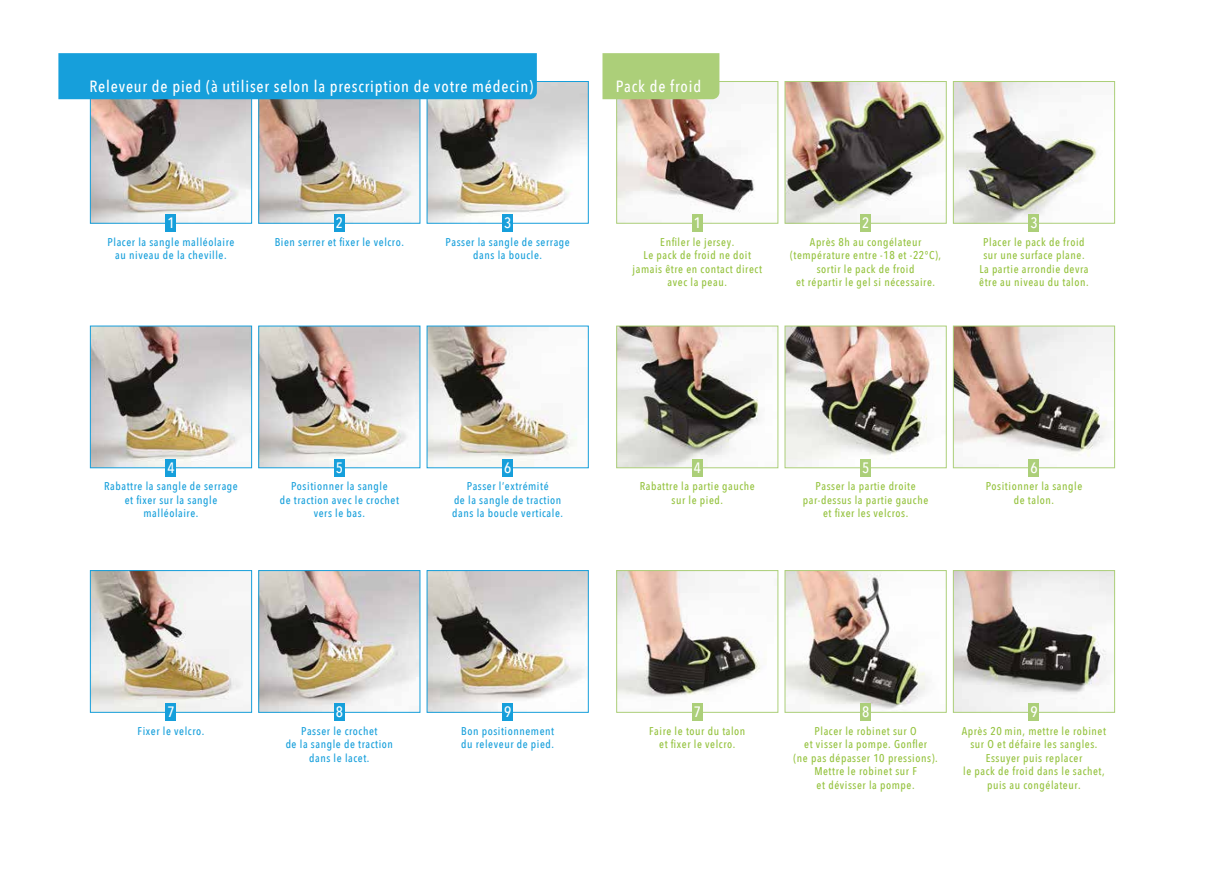
<style>
.page{position:relative;width:1205px;height:886px;background:#fff}
.page>*{position:absolute;margin:0;border:0;box-sizing:border-box;transform-origin:0 0}
.t1{font:500 16.25px "Avenir Next Condensed";letter-spacing:.05em;color:#fff}
.t2{font:500 15px "Avenir Next Condensed";color:#fff}
.t3{font:500 11.25px/13.5px "Avenir Next Condensed";letter-spacing:.05em;color:#94c23d;text-align:center}
.t4{font:500 11.25px/13.5px "Avenir Next Condensed";letter-spacing:.05em;color:#169fdb;text-align:center}
</style>
<div class="page">
<img style="left:618px;top:83px;width:137px;height:139px">
<img style="left:260px;top:328px;width:158px;height:138px">
<img style="left:429px;top:328px;width:148px;height:138px">
<img style="left:92px;top:328px;width:158px;height:138px">
<img style="left:92px;top:99px;width:158px;height:123px">
<img style="left:260px;top:572px;width:158px;height:139px">
<img style="left:260px;top:99px;width:158px;height:123px">
<img style="left:429px;top:83px;width:158px;height:139px">
<img style="left:955px;top:572px;width:158px;height:139px">
<img style="left:786px;top:83px;width:158px;height:139px">
<img style="left:955px;top:83px;width:142px;height:139px">
<img style="left:786px;top:572px;width:143px;height:137px">
<img style="left:618px;top:572px;width:143px;height:139px">
<img style="left:786px;top:328px;width:144px;height:138px">
<img style="left:618px;top:328px;width:141px;height:138px">
<img style="left:955px;top:328px;width:158px;height:129px">
<img style="left:429px;top:572px;width:158px;height:139px">
<img style="left:92px;top:572px;width:158px;height:139px">
<div style="left:90px;top:326px;width:162px;height:142px;border:1px solid #169fdb"></div>
<div style="left:90px;top:81px;width:162px;height:143px;border:1px solid #169fdb"></div>
<div style="left:90px;top:570px;width:162px;height:143px;border:1px solid #169fdb"></div>
<div style="left:427px;top:570px;width:162px;height:143px;border:1px solid #169fdb"></div>
<div style="left:258px;top:570px;width:162px;height:143px;border:1px solid #169fdb"></div>
<div style="left:258px;top:81px;width:162px;height:143px;border:1px solid #169fdb"></div>
<div style="left:427px;top:81px;width:162px;height:143px;border:1px solid #169fdb"></div>
<div style="left:953px;top:570px;width:162px;height:143px;border:1px solid #accf79"></div>
<div style="left:784px;top:81px;width:162px;height:143px;border:1px solid #accf79"></div>
<div style="left:953px;top:81px;width:162px;height:143px;border:1px solid #accf79"></div>
<div style="left:616px;top:81px;width:162px;height:143px;border:1px solid #accf79"></div>
<div style="left:784px;top:570px;width:162px;height:143px;border:1px solid #accf79"></div>
<div style="left:616px;top:570px;width:162px;height:143px;border:1px solid #accf79"></div>
<div style="left:784px;top:326px;width:162px;height:142px;border:1px solid #accf79"></div>
<div style="left:616px;top:326px;width:162px;height:142px;border:1px solid #accf79"></div>
<div style="left:953px;top:326px;width:162px;height:142px;border:1px solid #accf79"></div>
<div style="left:602px;top:53px;width:117px;height:46px;background:#accf79"></div>
<div style="left:1028px;top:214px;width:11px;height:18px;background:#accf79"></div>
<div style="left:692px;top:214px;width:10px;height:18px;background:#accf79"></div>
<div style="left:860px;top:214px;width:11px;height:18px;background:#accf79"></div>
<div style="left:1028px;top:459px;width:11px;height:17px;background:#accf79"></div>
<div style="left:692px;top:459px;width:10px;height:17px;background:#accf79"></div>
<div style="left:860px;top:459px;width:11px;height:17px;background:#accf79"></div>
<div style="left:1028px;top:703px;width:11px;height:18px;background:#accf79"></div>
<div style="left:692px;top:703px;width:10px;height:18px;background:#accf79"></div>
<div style="left:860px;top:703px;width:11px;height:18px;background:#accf79"></div>
<div style="left:58px;top:53px;width:479px;height:46px;background:#169fdb"></div>
<div style="left:502px;top:214px;width:11px;height:18px;background:#169fdb"></div>
<div style="left:166px;top:214px;width:10px;height:18px;background:#169fdb"></div>
<div style="left:334px;top:214px;width:10px;height:18px;background:#169fdb"></div>
<div style="left:502px;top:459px;width:11px;height:17px;background:#169fdb"></div>
<div style="left:166px;top:459px;width:10px;height:17px;background:#169fdb"></div>
<div style="left:334px;top:459px;width:10px;height:17px;background:#169fdb"></div>
<div style="left:502px;top:703px;width:11px;height:18px;background:#169fdb"></div>
<div style="left:166px;top:703px;width:10px;height:18px;background:#169fdb"></div>
<div style="left:334px;top:703px;width:10px;height:18px;background:#169fdb"></div>
<h1 class="t1" style="left:89px;top:76px;width:445px">Releveur de pied (à utiliser selon la prescription de votre médecin)</h1>
<h1 class="t1" style="left:616px;top:76px;width:87px">Pack de froid</h1>
<h2 class="t2" style="left:167px;top:214px;width:9px">1</h2>
<h2 class="t2" style="left:336px;top:214px;width:9px">2</h2>
<h2 class="t2" style="left:504px;top:214px;width:9px">3</h2>
<h2 class="t2" style="left:694px;top:214px;width:9px">1</h2>
<h2 class="t2" style="left:862px;top:214px;width:9px">2</h2>
<h2 class="t2" style="left:1030px;top:214px;width:9px">3</h2>
<p class="t4" style="left:108px;top:235px;width:128px">Placer la sangle malléolaire au niveau de la cheville.</p>
<p class="t4" style="left:275px;top:235px;width:131px">Bien serrer et fixer le velcro.</p>
<p class="t4" style="left:445px;top:235px;width:126px">Passer la sangle de serrage dans la boucle.</p>
<p class="t3" style="left:632px;top:235px;width:131px">Enfiler le jersey.<br>Le pack de froid ne doit jamais être en contact direct avec la peau.</p>
<p class="t3" style="left:790px;top:235px;width:153px">Après 8h au congélateur (température entre -18 et -22°C), sortir le pack de froid<br>et répartir le gel si nécessaire.</p>
<p class="t3" style="left:979px;top:235px;width:111px">Placer le pack de froid sur une surface plane.<br>La partie arrondie devra être au niveau du talon.</p>
<h2 class="t2" style="left:167px;top:458px;width:9px">4</h2>
<h2 class="t2" style="left:336px;top:458px;width:9px">5</h2>
<h2 class="t2" style="left:504px;top:458px;width:9px">6</h2>
<h2 class="t2" style="left:694px;top:458px;width:9px">4</h2>
<h2 class="t2" style="left:862px;top:458px;width:9px">5</h2>
<h2 class="t2" style="left:1030px;top:458px;width:9px">6</h2>
<p class="t4" style="left:104px;top:480px;width:135px">Rabattre la sangle de serrage et fixer sur la sangle malléolaire.</p>
<p class="t4" style="left:280px;top:480px;width:121px">Positionner la sangle<br>de traction avec le crochet vers le bas.</p>
<p class="t4" style="left:452px;top:480px;width:112px">Passer l’extrémité<br>de la sangle de traction dans la boucle verticale.</p>
<p class="t3" style="left:640px;top:480px;width:117px">Rabattre la partie gauche sur le pied.</p>
<p class="t3" style="left:803px;top:480px;width:127px">Passer la partie droite par-dessus la partie gauche et fixer les velcros.</p>
<p class="t3" style="left:985px;top:480px;width:98px">Positionner la sangle de talon.</p>
<h2 class="t2" style="left:167px;top:703px;width:9px">7</h2>
<h2 class="t2" style="left:336px;top:703px;width:9px">8</h2>
<h2 class="t2" style="left:504px;top:703px;width:9px">9</h2>
<h2 class="t2" style="left:694px;top:703px;width:9px">7</h2>
<h2 class="t2" style="left:862px;top:703px;width:9px">8</h2>
<h2 class="t2" style="left:1030px;top:703px;width:9px">9</h2>
<p class="t4" style="left:138px;top:724px;width:68px">Fixer le velcro.</p>
<p class="t4" style="left:461px;top:724px;width:95px;text-align:left">Bon positionnement du releveur de pied.</p>
<p class="t4" style="left:286px;top:724px;width:109px">Passer le crochet<br>de la sangle de traction dans le lacet.</p>
<p class="t3" style="left:649px;top:724px;width:98px">Faire le tour du talon et fixer le velcro.</p>
<p class="t3" style="left:793px;top:724px;width:146px">Placer le robinet sur O<br>et visser la pompe. Gonfler<br>(ne pas dépasser 10 pressions).<br>Mettre le robinet sur F<br>et dévisser la pompe.</p>
<p class="t3" style="left:962px;top:724px;width:146px">Après 20 min, mettre le robinet sur O et défaire les sangles.<br>Essuyer puis replacer<br>le pack de froid dans le sachet, puis au congélateur.</p>
</div>
